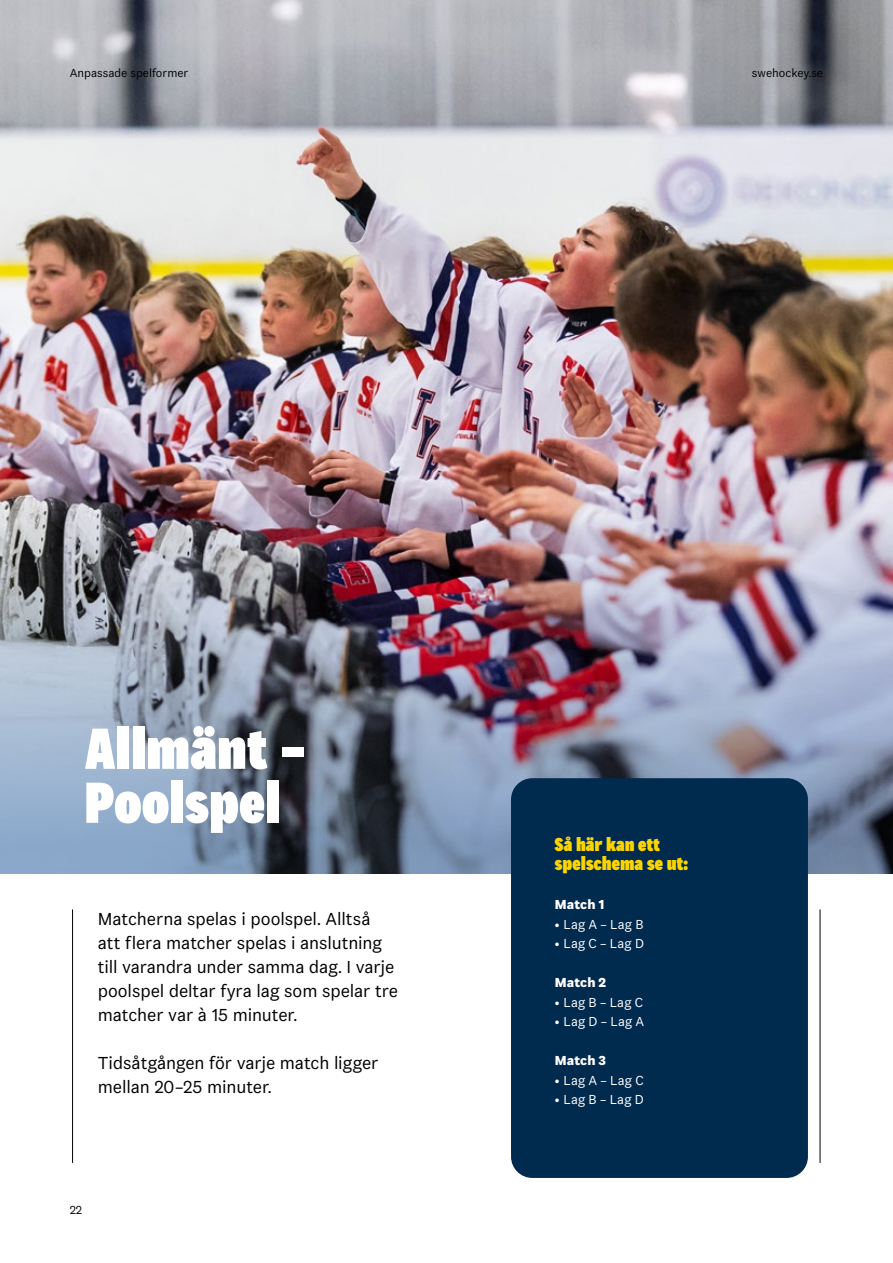
<style>
.page{position:relative;width:893px;height:1263px;background:#fff}
.page>*{position:absolute;margin:0;border:0;box-sizing:border-box;transform-origin:0 0}
.t1{font:60px/54px "Flex Display 100 Black";letter-spacing:.02em;color:#fff}
.t2{font:19.5px/19.5px "Flex Display 100 Black";letter-spacing:.015em;color:#fcd500}
.t3{font:18px/24px "Flex 70 Regular";letter-spacing:-.005em;color:#000}
.t4{font:13.5px "Flex 70 Regular";letter-spacing:.015em;color:#fff}
.t5{font:13.5px "Flex 90 Bold";letter-spacing:.005em;color:#fff}
.t6{font:12px "Flex 70 Regular";color:#000}
</style>
<div class="page">
<img style="left:0;top:0;width:893px;height:406px">
<img style="left:0;top:406px;width:893px;height:468px">
<hr style="left:820px;top:909px;width:1px;height:254px;background:#000">
<hr style="left:72px;top:909px;width:1px;height:254px;background:#000">
<div style="left:511px;top:778px;width:297px;height:400px;background:#002a4e;border-radius:21px"></div>
<p class="t6" style="left:70px;top:66px;width:120px">Anpassade spelformer</p>
<p class="t6" style="left:752px;top:65px;width:73px">swehockey.se</p>
<h1 class="t1" style="left:85px;top:720px;width:221px">Allmänt –<br>Poolspel</h1>
<p class="t3" style="left:98px;top:907px;width:302px">Matcherna spelas i poolspel. Alltså<br>att flera matcher spelas i anslutning till varandra under samma dag. I varje poolspel deltar fyra lag som spelar tre matcher var à 15 -minuter.</p>
<p class="t3" style="left:98px;top:1051px;width:282px">Tidsåtgången för varje match ligger mellan 20–25 minuter.</p>
<p class="t6" style="left:70px;top:1202px;width:14px">22</p>
<p class="t2" style="left:555px;top:834px;width:135px">Så här kan ett spelschema se ut:</p>
<p class="t5" style="left:555px;top:896px;width:51px">Match 1</p>
<p class="t4" style="left:555px;top:916px;width:90px">• Lag A – Lag B</p>
<p class="t4" style="left:555px;top:935px;width:91px">• Lag C – Lag D</p>
<p class="t5" style="left:555px;top:974px;width:53px">Match 2</p>
<p class="t4" style="left:555px;top:994px;width:90px">• Lag B – Lag C</p>
<p class="t4" style="left:555px;top:1013px;width:91px">• Lag D – Lag A</p>
<p class="t5" style="left:555px;top:1052px;width:53px">Match 3</p>
<p class="t4" style="left:555px;top:1072px;width:90px">• Lag A – Lag C</p>
<p class="t4" style="left:555px;top:1091px;width:90px">• Lag B – Lag D</p>
</div>
